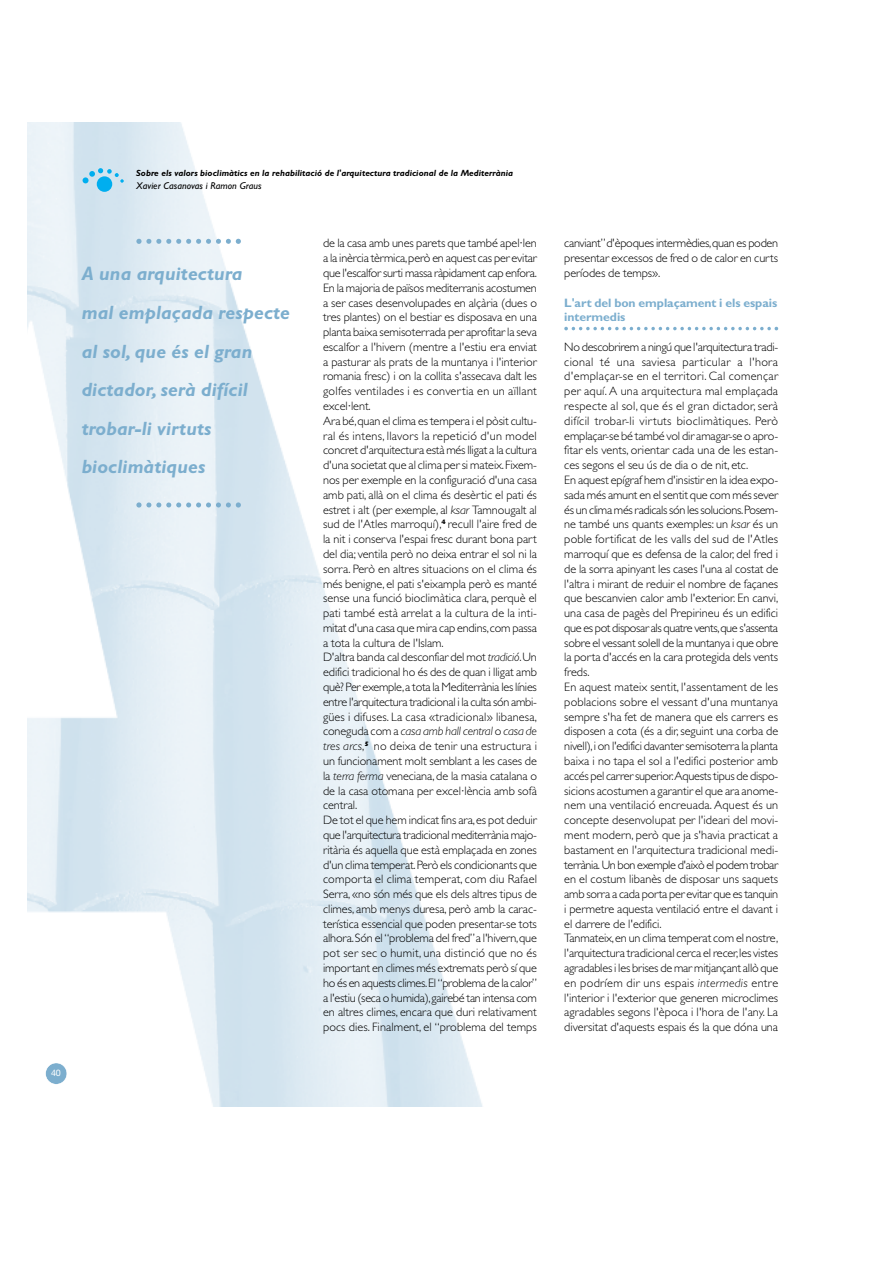
<style>
.page{position:relative;width:893px;height:1263px;background:#fff}
.page>*{position:absolute;margin:0;border:0;box-sizing:border-box;transform-origin:0 0}
.t1{font:italic 700 19.35px/38.5px "Gill Sans";letter-spacing:.005em;color:#7caece}
.t2{font:300 12.15px/14.9px "Gill Sans";letter-spacing:-.005em;color:#000}
.t3{font:700 12.15px/14.9px "Gill Sans";letter-spacing:-.005em;color:#7caece}
.t4{font:italic 9.9px "Gill Sans";letter-spacing:.005em;color:#000}
.t5{font:italic 700 9px "Gill Sans";letter-spacing:.005em;color:#000}
.t6{font:9px "Helvetica Neue";color:#fff}
.s1{font-style:italic}
</style>
<div class="page">
<img style="left:27px;top:122px;width:455px;height:984px">
<div style="left:46px;top:1063px;width:21px;height:21px;background:#7caece;border-radius:50%"></div>
<div style="left:45px;top:1063px;width:22px;height:22px;border:1px solid #fff;border-radius:50%"></div>
<svg style="left:564px;top:327px;width:214px;height:3px"></svg>
<div style="left:97px;top:176px;width:15px;height:16px;background:#00aeef;border-radius:50%"></div>
<svg style="left:82px;top:177px;width:7px;height:7px"></svg>
<svg style="left:89px;top:168px;width:35px;height:15px"></svg>
<svg style="left:136px;top:239px;width:105px;height:5px"></svg>
<svg style="left:136px;top:502px;width:105px;height:6px"></svg>
<p class="t6" style="left:51px;top:1070px;width:11px">40</p>
<p class="t5" style="left:136px;top:170px;width:378px">Sobre els valors bioclimàtics en la rehabilitació de l'arquitectura tradicional de la Mediterrània</p>
<p class="t4" style="left:136px;top:183px;width:127px">Xavier Casanovas i Ramon Graus</p>
<h1 class="t1" style="left:82px;top:257px;width:210px">A una arquitectura<br>mal emplaçada respecte al sol, que és el gran dictador, serà difícil trobar-li virtuts bioclimàtiques</h1>
<p class="t2" style="left:323px;top:237px;width:215px">de la casa amb unes parets que també apel·len a la inèrcia tèrmica,però en aquest cas per evitar que l'escalfor surti massa ràpidament cap enfora.<br>En la majoria de països mediterranis acostumen a ser cases desenvolupades en alçària (dues o tres plantes) on el bestiar es disposava en una planta baixa semisoterrada per aprofitar la seva escalfor a l'hivern (mentre a l'estiu era enviat a pasturar als prats de la muntanya i l'interior romania fresc) i on la collita s'assecava dalt les golfes ventilades i es convertia en un aïllant excel·lent.<br>Ara bé,quan el clima es tempera i el pòsit cultu&shy;ral és intens, llavors la repetició d'un model concret d'arquitectura està més lligat a la cultura d'una societat que al clima per si mateix.Fixem&shy;nos per exemple en la configuració d'una casa amb pati, allà on el clima és desèrtic el pati és estret i alt (per exemple, al <span class="s1">ksar</span> Tamnougalt al sud de l'Atles marroquí),<sup>4</sup> recull l'aire fred de la nit i conserva l'espai fresc durant bona part del dia; ventila però no deixa entrar el sol ni la sorra. Però en altres situacions on el clima és més benigne, el pati s'eixampla però es manté sense una funció bioclimàtica clara, perquè el pati també està arrelat a la cultura de la inti&shy;mitat d'una casa que mira cap endins,com passa a tota la cultura de l'Islam.<br>D'altra banda cal desconfiar del mot <span class="s1">tradició</span>.Un edifici tradicional ho és des de quan i lligat amb què? Per exemple,a tota la Mediterrània les línies entre l'arquitectura tradicional i la culta són ambi&shy;gües i difuses. La casa «tradicional» libanesa, coneguda com a <span class="s1">casa amb hall central</span> o <span class="s1">casa de tres arcs</span>,<sup>5</sup> no deixa de tenir una estructura i un funcionament molt semblant a les cases de la <span class="s1">terra ferma</span> veneciana, de la masia catalana o de la casa otomana per excel·lència amb sofà central.<br>De tot el que hem indicat fins ara,es pot deduir que l'arquitectura tradicional mediterrània majo&shy;ritària és aquella que està emplaçada en zones d'un clima temperat.Però els condicionants que comporta el clima temperat, com diu Rafael Serra, «no són més que els dels altres tipus de climes, amb menys duresa, però amb la carac&shy;terística essencial que poden presentar-se tots alhora.Són el “problema del fred”a l'hivern,que pot ser sec o humit, una distinció que no és important en climes més extremats però sí que ho és en aquests climes.El “problema de la calor” a l'estiu (seca o humida),gairebé tan intensa com en altres climes, encara que duri relativament pocs dies. Finalment, el “problema del temps</p>
<p class="t2" style="left:564px;top:237px;width:215px;text-align:justify">canviant”d'èpoques intermèdies,quan es poden presentar excessos de fred o de calor en curts períodes de temps».</p>
<p class="t3" style="left:564px;top:296px;width:214px">L'art del bon emplaçament i els espais intermedis</p>
<p class="t2" style="left:564px;top:341px;width:215px">No descobrirem a ningú que l'arquitectura tradi&shy;cional té una saviesa particular a l'hora d'emplaçar-se en el territori. Cal començar per aquí. A una arquitectura mal emplaçada respecte al sol, que és el gran dictador, serà difícil trobar-li virtuts bioclimàtiques. Però emplaçar-se bé també vol dir amagar-se o apro&shy;fitar els vents, orientar cada una de les estan&shy;ces segons el seu ús de dia o de nit, etc.<br>En aquest epígraf hem d'insistir en la idea expo&shy;sada més amunt en el sentit que com més sever és un clima més radicals són les solucions.Posem&shy;ne també uns quants exemples: un <span class="s1">ksar</span> és un poble fortificat de les valls del sud de l'Atles marroquí que es defensa de la calor, del fred i de la sorra apinyant les cases l'una al costat de l'altra i mirant de reduir el nombre de façanes que bescanvien calor amb l'exterior. En canvi, una casa de pagès del Prepirineu és un edifici que es pot disposar als quatre vents,que s'assenta sobre el vessant solell de la muntanya i que obre la porta d'accés en la cara protegida dels vents freds.<br>En aquest mateix sentit, l'assentament de les poblacions sobre el vessant d'una muntanya sempre s'ha fet de manera que els carrers es disposen a cota (és a dir, seguint una corba de nivell),i on l'edifici davanter semisoterra la planta baixa i no tapa el sol a l'edifici posterior amb accés pel carrer superior.Aquests tipus de dispo&shy;sicions acostumen a garantir el que ara anome&shy;nem una ventilació encreuada. Aquest és un concepte desenvolupat per l'ideari del movi&shy;ment modern, però que ja s'havia practicat a bastament en l'arquitectura tradicional medi&shy;terrània. Un bon exemple d'això el podem trobar en el costum libanès de disposar uns saquets amb sorra a cada porta per evitar que es tanquin i permetre aquesta ventilació entre el davant i el darrere de l'edifici.<br>Tanmateix,en un clima temperat com el nostre, l'arquitectura tradicional cerca el recer,les vistes agradables i les brises de mar mitjançant allò que en podríem dir uns espais <span class="s1">intermedis</span> entre l'interior i l'exterior que generen microclimes agradables segons l'època i l'hora de l'any. La diversitat d'aquests espais és la que dóna una</p>
</div>
